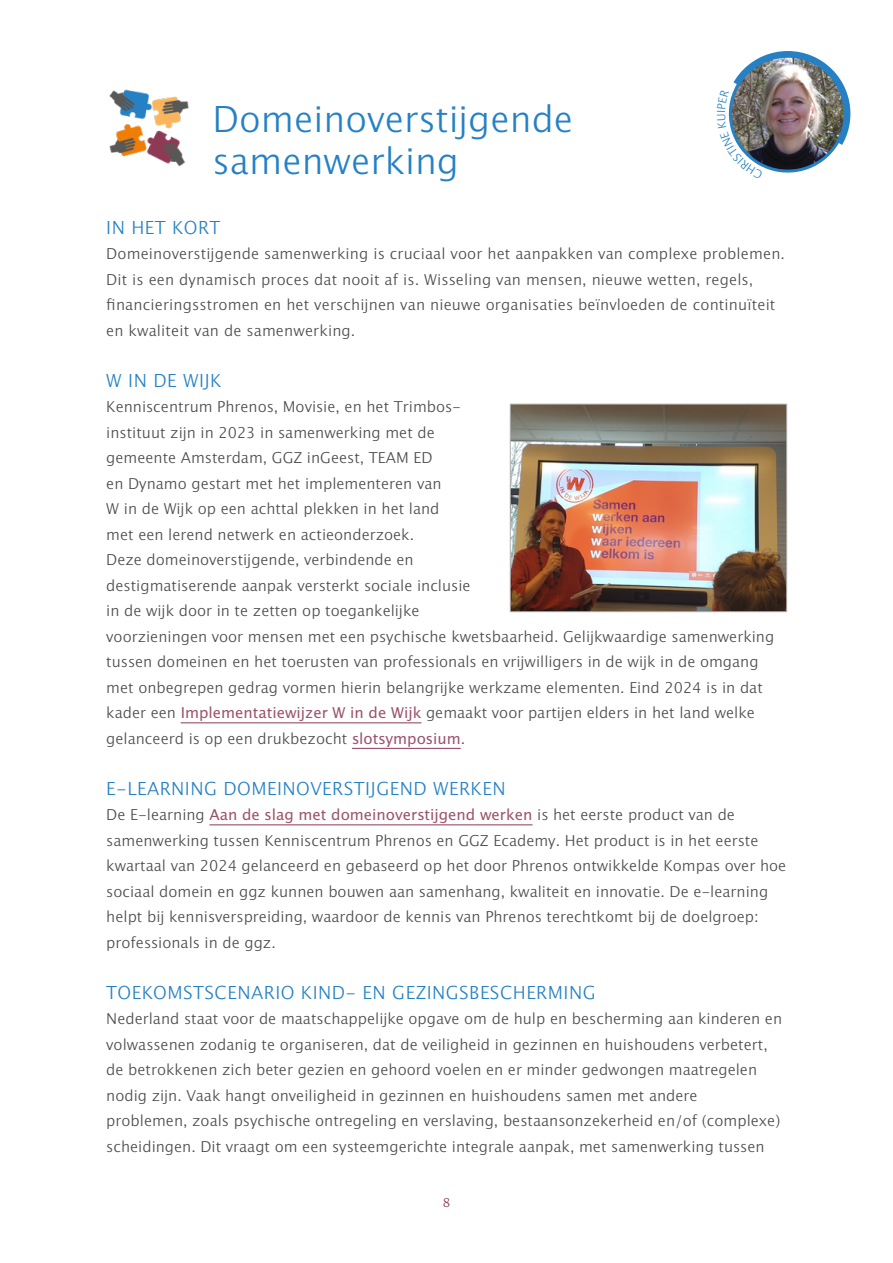
<style>
.page{position:relative;width:893px;height:1263px;background:#fff}
.page>*{position:absolute;margin:0;border:0;box-sizing:border-box;transform-origin:0 0}
.t1{font:300 36px/42px "Lucida Grande W1 G";color:#2581c4}
.t2{font:300 18px "Lucida Grande W1 G";letter-spacing:.025em;color:#2581c4}
.t3{font:300 15px/25.5px "Lucida Grande W1 G";color:#4a4a49}
.t4{font:300 12px "Merriweather";color:#8e3954}
.s1{font-weight:400;color:#9d5369}
</style>
<div class="page">
<hr style="left:181px;top:723px;width:240px;height:1px;background:#8e3954">
<hr style="left:352px;top:748px;width:109px;height:1px;background:#8e3954">
<hr style="left:209px;top:825px;width:323px;height:1px;background:#8e3954">
<img style="left:109px;top:89px;width:80px;height:78px">
<div style="left:725px;top:51px;width:125px;height:125px;border:7px solid #2581c4;border-radius:50%"></div>
<img style="left:512px;top:406px;width:273px;height:204px">
<div style="left:510px;top:404px;width:277px;height:208px;border:1px solid #b3b2b2"></div>
<img style="left:725px;top:62px;width:126px;height:114px">
<h1 class="t1" style="left:213px;top:96px;width:362px">Domeinoverstijgende samenwerking</h1>
<p class="t2" style="left:106px;top:213px;width:116px">IN HET KORT</p>
<p class="t3" style="left:106px;top:240px;width:680px">Domeinoverstijgende samenwerking is cruciaal voor het aanpakken van complexe problemen.<br>Dit is een dynamisch proces dat nooit af is. Wisseling van mensen, nieuwe wetten, regels, financieringsstromen en het verschijnen van nieuwe organisaties beïnvloeden de continuïteit en kwaliteit van de samenwerking.</p>
<p class="t2" style="left:106px;top:366px;width:117px">W IN DE WIJK</p>
<p class="t3" style="left:106px;top:393px;width:669px">Kenniscentrum Phrenos, Movisie, en het Trimbos-<br>instituut zijn in 2023 in samenwerking met de<br>gemeente Amsterdam, GGZ inGeest, TEAM ED<br>en Dynamo gestart met het implementeren van<br>W in de Wijk op een achttal plekken in het land<br>met een lerend netwerk en actieonderzoek.<br>Deze domeinoverstijgende, verbindende en<br>destigmatiserende aanpak versterkt sociale inclusie<br>in de wijk door in te zetten op toegankelijke<br>voorzieningen voor mensen met een psychische kwetsbaarheid. Gelijkwaardige samenwerking tussen domeinen en het toerusten van professionals en vrijwilligers in de wijk in de omgang met onbegrepen gedrag vormen hierin belangrijke werkzame elementen. Eind 2024 is in dat kader een <span class="s1">Implementatiewijzer W in de Wijk</span> gemaakt voor partijen elders in het land welke gelanceerd is op een drukbezocht <span class="s1">slotsymposium</span>.</p>
<p class="t2" style="left:106px;top:774px;width:401px">E-LEARNING DOMEINOVERSTIJGEND WERKEN</p>
<p class="t3" style="left:106px;top:801px;width:681px">De E-learning <span class="s1">Aan de slag met domeinoverstijgend werken</span> is het eerste product van de samenwerking tussen Kenniscentrum Phrenos en GGZ Ecademy. Het product is in het eerste kwartaal van 2024 gelanceerd en gebaseerd op het door Phrenos ontwikkelde Kompas over hoe sociaal domein en ggz kunnen bouwen aan samenhang, kwaliteit en innovatie. De e-learning helpt bij kennisverspreiding, waardoor de kennis van Phrenos terechtkomt bij de doelgroep: professionals in de ggz.</p>
<p class="t2" style="left:106px;top:978px;width:491px">TOEKOMSTSCENARIO KIND- EN GEZINGSBESCHERMING</p>
<p class="t3" style="left:106px;top:1005px;width:677px">Nederland staat voor de maatschappelijke opgave om de hulp en bescherming aan kinderen en volwassenen zodanig te organiseren, dat de veiligheid in gezinnen en huishoudens verbetert, de betrokkenen zich beter gezien en gehoord voelen en er minder gedwongen maatregelen nodig zijn. Vaak hangt onveiligheid in gezinnen en huishoudens samen met andere problemen, zoals psychische ontregeling en verslaving, bestaansonzekerheid en/of (complexe) scheidingen. Dit vraagt om een systeemgerichte integrale aanpak, met samenwerking tussen</p>
<p class="t4" style="left:443px;top:1194px;width:9px">8</p>
</div>
